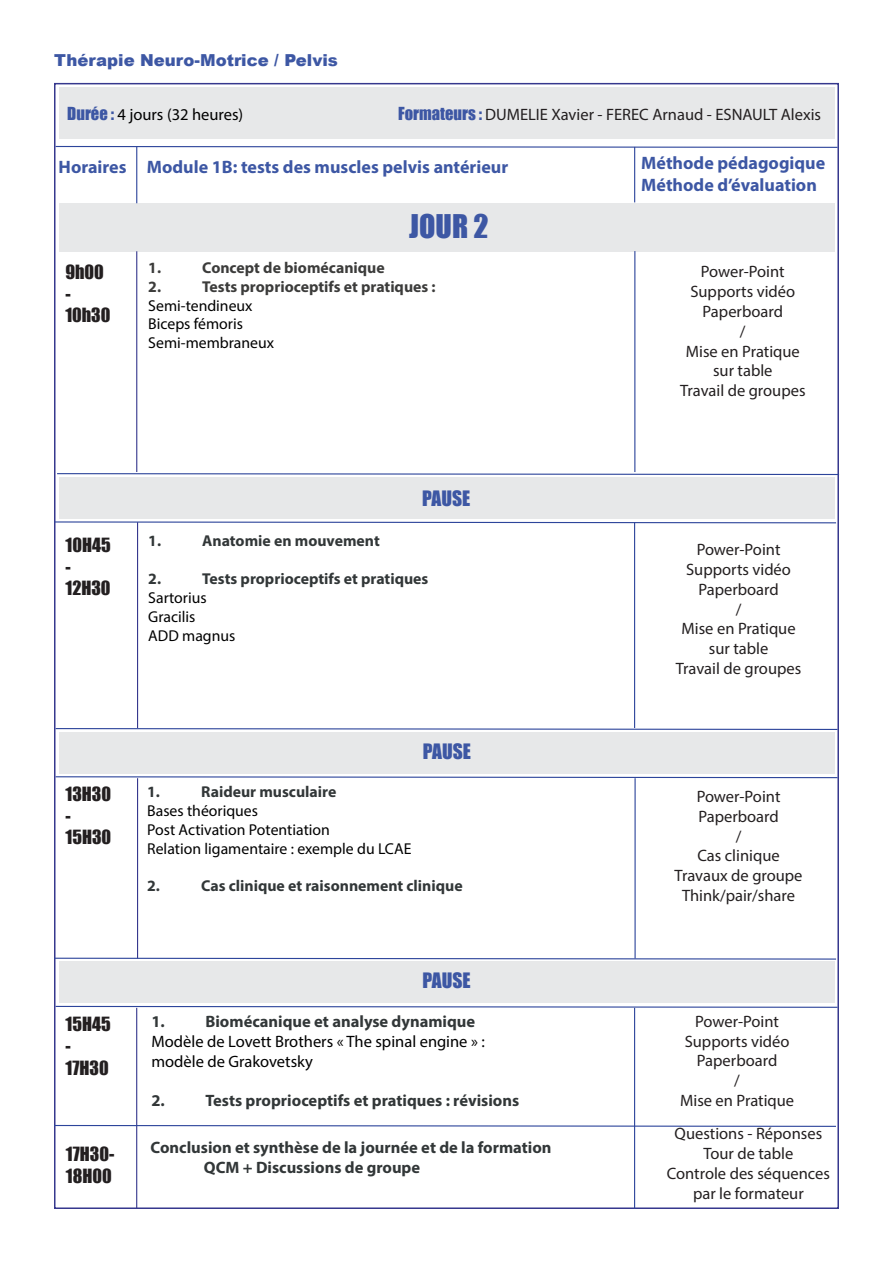
<style>
.page{position:relative;width:893px;height:1263px;background:#fff}
.page>*{position:absolute;margin:0;border:0;box-sizing:border-box;transform-origin:0 0}
.t1{font:30px "Impact";color:#3d57a4}
.t2{font:19.5px "Impact";color:#3d57a4}
.t3{font:700 18px/21.6px "Myriad Pro";color:#3d57a4}
.t4{font:18px/21.6px "Impact";color:#231f20}
.t5{font:16.5px/19.8px "Myriad Pro";color:#231f20;text-align:center}
.t6{font:700 16.5px "Myriad Pro";color:#323738}
.t7{font:16.5px/19.8px "Myriad Pro";color:#000}
.t8{font:900 16.5px "Arial";color:#3d57a4}
.t9{font:15.75px "Myriad Pro";color:#000}
.t10{font:700 15.75px "Myriad Pro";color:#323738}
.t11{font:700 15.75px "Myriad Pro";color:#3c3c3b}
.s1{font-family:"Impact";color:#3d57a4}
</style>
<div class="page">
<div style="left:59px;top:203px;width:775px;height:48px;background:#e7e8e9"></div>
<div style="left:59px;top:87px;width:775px;height:52px;background:#e7e8e9"></div>
<svg style="left:54px;top:145px;width:785px;height:3px"></svg>
<hr style="left:136px;top:147px;width:1px;height:56px;background:#2d459b">
<hr style="left:634px;top:147px;width:1px;height:55px;background:#2d459b">
<hr style="left:136px;top:251px;width:1px;height:221px;background:#36388e">
<div style="left:59px;top:477px;width:775px;height:42px;background:#e7e8e9"></div>
<hr style="left:634px;top:522px;width:1px;height:206px;background:#2d459b">
<hr style="left:137px;top:522px;width:1px;height:206px;background:#36388e">
<hr style="left:137px;top:778px;width:1px;height:180px;background:#36388e">
<hr style="left:634px;top:778px;width:2px;height:180px;background:#2d459b">
<div style="left:59px;top:961px;width:775px;height:41px;background:#e7e8e9"></div>
<hr style="left:136px;top:1008px;width:1px;height:201px;background:#36388e">
<hr style="left:634px;top:1008px;width:1px;height:201px;background:#2d459b">
<svg style="left:57px;top:472px;width:783px;height:4px"></svg>
<svg style="left:54px;top:521px;width:783px;height:3px"></svg>
<svg style="left:54px;top:727px;width:785px;height:3px"></svg>
<svg style="left:54px;top:776px;width:785px;height:3px"></svg>
<svg style="left:54px;top:1005px;width:785px;height:3px"></svg>
<svg style="left:54px;top:957px;width:782px;height:3px"></svg>
<hr style="left:634px;top:251px;width:1px;height:221px;background:#2d459b">
<div style="left:59px;top:732px;width:776px;height:42px;background:#e7e8e9"></div>
<svg style="left:54px;top:1124px;width:782px;height:3px"></svg>
<p class="t8" style="left:54px;top:48px;width:285px">Thérapie Neuro-Motrice / Pelvis</p>
<p class="t7" style="left:67px;top:104px;width:178px"><span class="s1">Durée :</span> 4 jours (32 heures)</p>
<p class="t3" style="left:59px;top:156px;width:69px">Horaires</p>
<p class="t3" style="left:147px;top:156px;width:363px">Module 1B: tests des muscles pelvis antérieur</p>
<p class="t3" style="left:641px;top:152px;width:185px">Méthode pédagogique<br>Méthode d’évaluation</p>
<p class="t1" style="left:409px;top:203px;width:81px">JOUR 2</p>
<p class="t4" style="left:65px;top:261px;width:47px">9h00 -<br>10h30</p>
<p class="t11" style="left:148px;top:257px;width:14px">1.</p>
<p class="t11" style="left:202px;top:257px;width:184px">Concept de biomécanique</p>
<p class="t5" style="left:398px;top:104px;width:424px"><span class="s1">Formateurs :</span> DUMELIE Xavier - FEREC Arnaud - ESNAULT Alexis</p>
<p class="t5" style="left:690px;top:262px;width:106px">Power-Point<br>Supports vidéo<br>Paperboard</p>
<p class="t5" style="left:740px;top:321px;width:7px">/</p>
<p class="t5" style="left:686px;top:341px;width:116px">Mise en Pratique</p>
<p class="t5" style="left:680px;top:361px;width:127px">sur table<br>Travail de groupes</p>
<p class="t11" style="left:148px;top:276px;width:14px">2.</p>
<p class="t11" style="left:202px;top:276px;width:235px">Tests proprioceptifs et pratiques :</p>
<p class="t9" style="left:148px;top:296px;width:106px">Semi-tendineux</p>
<p class="t9" style="left:148px;top:314px;width:96px">Biceps fémoris</p>
<p class="t9" style="left:148px;top:333px;width:127px">Semi-membraneux</p>
<p class="t4" style="left:66px;top:534px;width:47px">10H45 -<br>12H30</p>
<p class="t2" style="left:422px;top:484px;width:50px">PAUSE</p>
<p class="t10" style="left:148px;top:530px;width:14px">1.</p>
<p class="t10" style="left:202px;top:530px;width:179px">Anatomie en mouvement</p>
<p class="t10" style="left:148px;top:568px;width:14px">2.</p>
<p class="t10" style="left:202px;top:568px;width:228px">Tests proprioceptifs et pratiques</p>
<p class="t9" style="left:148px;top:588px;width:60px">Sartorius</p>
<p class="t9" style="left:148px;top:607px;width:49px">Gracilis</p>
<p class="t9" style="left:148px;top:626px;width:89px">ADD magnus</p>
<p class="t4" style="left:66px;top:783px;width:47px">13H30 -<br>15H30</p>
<p class="t4" style="left:66px;top:1013px;width:47px">15H45 -<br>17H30</p>
<p class="t4" style="left:66px;top:1143px;width:50px">17H30-<br>18H00</p>
<p class="t2" style="left:423px;top:736px;width:50px">PAUSE</p>
<p class="t10" style="left:147px;top:781px;width:14px">1.</p>
<p class="t10" style="left:201px;top:781px;width:137px">Raideur musculaire</p>
<p class="t9" style="left:147px;top:801px;width:112px">Bases théoriques</p>
<p class="t9" style="left:147px;top:820px;width:184px">Post Activation Potentiation</p>
<p class="t9" style="left:147px;top:838px;width:266px">Relation ligamentaire : exemple du LCAE</p>
<p class="t10" style="left:147px;top:876px;width:14px">2.</p>
<p class="t10" style="left:201px;top:876px;width:263px">Cas clinique et raisonnement clinique</p>
<p class="t2" style="left:423px;top:965px;width:50px">PAUSE</p>
<p class="t6" style="left:151px;top:1011px;width:15px">1.</p>
<p class="t6" style="left:205px;top:1011px;width:271px">Biomécanique et analyse dynamique</p>
<p class="t7" style="left:151px;top:1031px;width:335px">Modèle de Lovett Brothers « The spinal engine » : modèle de Grakovetsky</p>
<p class="t6" style="left:151px;top:1090px;width:15px">2.</p>
<p class="t6" style="left:205px;top:1090px;width:315px">Tests proprioceptifs et pratiques : révisions</p>
<p class="t6" style="left:151px;top:1137px;width:403px">Conclusion et synthèse de la journée et de la formation</p>
<p class="t6" style="left:204px;top:1157px;width:218px">QCM + Discussions de groupe</p>
<p class="t5" style="left:686px;top:540px;width:106px">Power-Point<br>Supports vidéo<br>Paperboard</p>
<p class="t5" style="left:736px;top:599px;width:7px">/</p>
<p class="t5" style="left:681px;top:619px;width:116px">Mise en Pratique</p>
<p class="t5" style="left:676px;top:639px;width:127px">sur table<br>Travail de groupes</p>
<p class="t5" style="left:697px;top:786px;width:85px;text-align:left">Power-Point<br>Paperboard</p>
<p class="t5" style="left:697px;top:826px;width:84px">/<br>Cas clinique</p>
<p class="t5" style="left:675px;top:865px;width:129px">Travaux de groupe</p>
<p class="t5" style="left:682px;top:885px;width:115px">Think/pair/share</p>
<p class="t5" style="left:685px;top:1011px;width:106px">Power-Point<br>Supports vidéo<br>Paperboard<br>/</p>
<p class="t5" style="left:680px;top:1090px;width:116px">Mise en Pratique</p>
<p class="t5" style="left:675px;top:1123px;width:149px">Questions - Réponses</p>
<p class="t5" style="left:703px;top:1143px;width:92px">Tour de table</p>
<p class="t5" style="left:667px;top:1163px;width:165px">Controle des séquences par le formateur</p>
</div>
